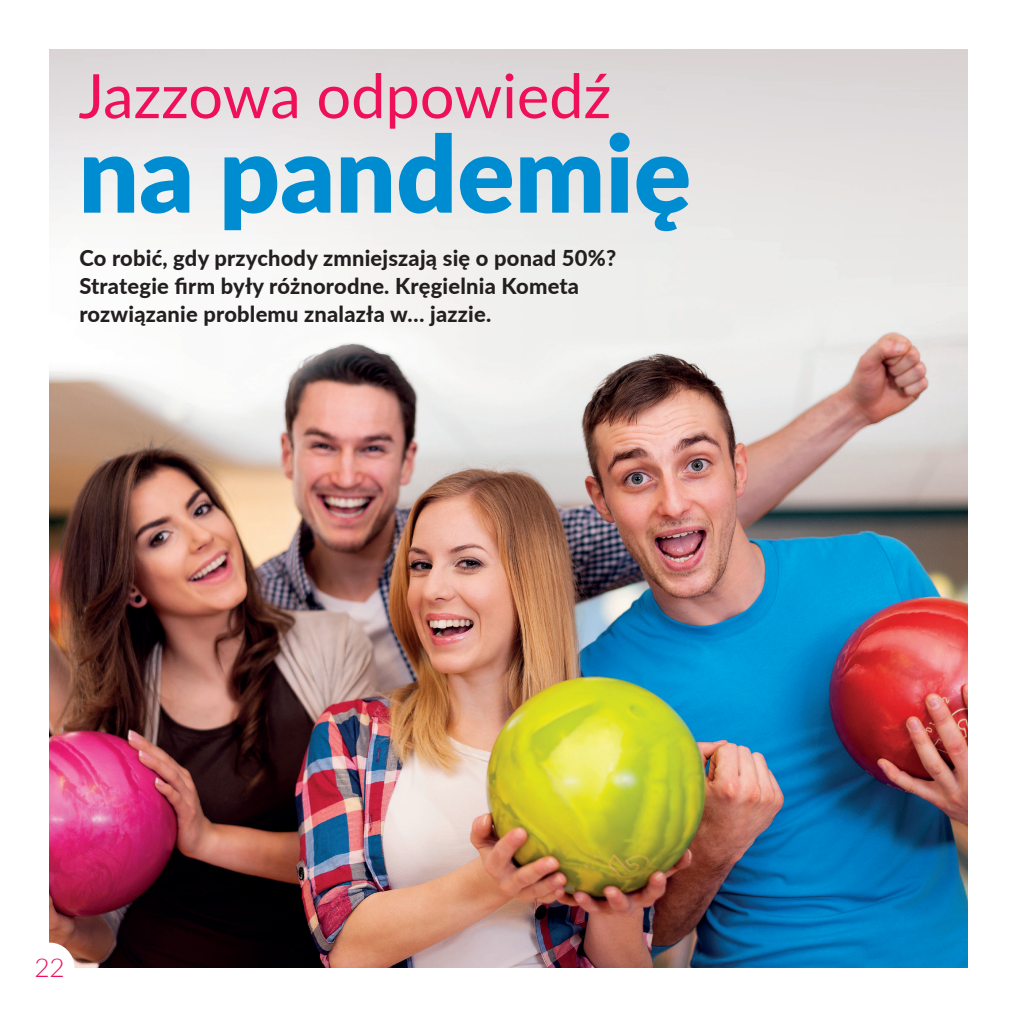
<style>
.page{position:relative;width:1017px;height:1017px;background:#fff}
.page>*{position:absolute;margin:0;border:0;box-sizing:border-box;transform-origin:0 0}
.Nagłówek{font:900 106.58px "Lato";color:#008cd0}
.Nagłówek-2{font:61.25px "Lato";color:#ee1059}
.t1{font:300 26.25px "Lato";color:#ee1059}
.t2{font:800 21.88px "Lato";letter-spacing:.01em;color:#231f20}
</style>
<div class="page">
<img style="left:50px;top:50px;width:917px;height:917px">
<div style="left:25px;top:943px;width:49px;height:49px;background:#fff;border-radius:50%"></div>
<p class="Nagłówek-2" style="left:78px;top:52px;width:534px">Jazzowa odpowiedź</p>
<p class="Nagłówek" style="left:78px;top:94px;width:614px">na pandemię</p>
<p class="t2" style="left:79px;top:242px;width:538px">Co robić, gdy przychody zmniejszają się o ponad 50%?</p>
<p class="t2" style="left:79px;top:270px;width:501px">Strategie firm były różnorodne. Kręgielnia Kometa</p>
<p class="t2" style="left:79px;top:298px;width:413px">rozwiązanie problemu znalazła w… jazzie.</p>
<p class="t1" style="left:34px;top:949px;width:32px">22</p>
</div>
